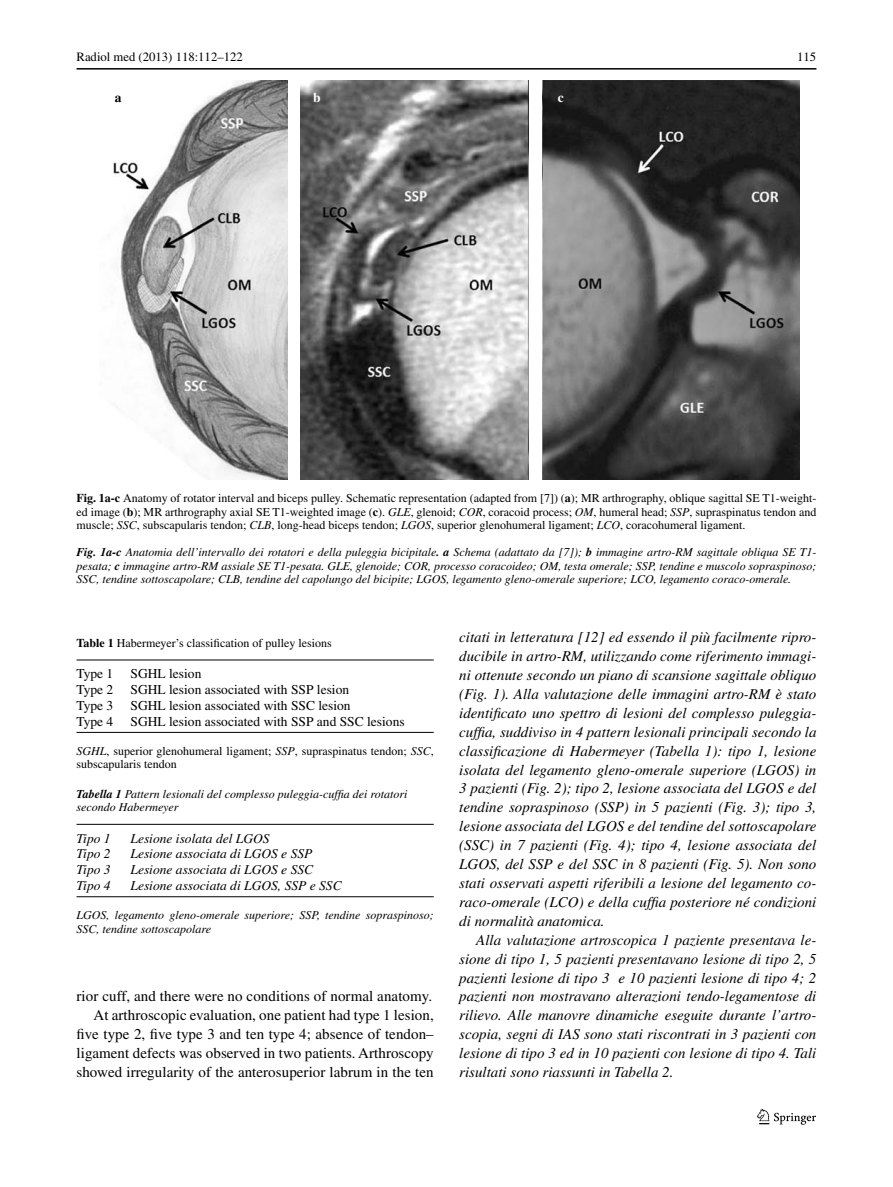
<style>
.page{position:relative;width:893px;height:1187px;background:#fff}
.page>*{position:absolute;margin:0;border:0;box-sizing:border-box;transform-origin:0 0}
.t1{font:italic 15px/18.9px "Times";color:#000;text-align:justify}
.t2{font:15px/18.9px "Times";letter-spacing:.005em;color:#000;text-align:right}
.t3{font:13.5px "Times";color:#000}
.t4{font:italic 13.5px "Times";color:#000}
.t5{font:700 13.5px "Times";color:#fff}
.t6{font:700 13.5px "Times";color:#000}
.t7{font:12.75px "Times";color:#000}
.t8{font:italic 12px/13.5px "Times";color:#000}
.t9{font:12px/13.5px "Times";color:#000;text-align:justify}
.s1{font-weight:700}
.s2{font-style:italic}
</style>
<div class="page">
<svg style="left:757px;top:1109px;width:59px;height:15px"></svg>
<hr style="left:77px;top:68px;width:739px;height:2px;background:#000">
<img style="left:113px;top:81px;width:175px;height:398px">
<img style="left:300px;top:81px;width:229px;height:398px">
<img style="left:543px;top:81px;width:256px;height:398px">
<hr style="left:77px;top:659px;width:357px;height:1px;background:#000">
<hr style="left:77px;top:732px;width:357px;height:1px;background:#000">
<hr style="left:77px;top:823px;width:357px;height:1px;background:#000">
<hr style="left:77px;top:896px;width:357px;height:1px;background:#000">
<p class="t7" style="left:77px;top:50px;width:168px">Radiol med (2013) 118:112–122</p>
<p class="t7" style="left:797px;top:50px;width:21px">115</p>
<p class="t6" style="left:115px;top:89px;width:8px">a</p>
<p class="t5" style="left:313px;top:89px;width:9px">b</p>
<p class="t5" style="left:558px;top:89px;width:7px">c</p>
<p class="t9" style="left:77px;top:491px;width:741px"><span class="s1">Fig. 1a-c</span> Anatomy of rotator interval and biceps pulley. Schematic representation (adapted from [7]) (<span class="s1">a</span>); MR arthrography, oblique sagittal SE T1-weight&shy;ed image (<span class="s1">b</span>); MR arthrography axial SE T1-weighted image (<span class="s1">c</span>). <span class="s2">GLE</span>, glenoid; <span class="s2">COR</span>, coracoid process; <span class="s2">OM</span>, humeral head; <span class="s2">SSP</span>, supraspinatus tendon and muscle; <span class="s2">SSC</span>, subscapularis tendon; <span class="s2">CLB</span>, long-head biceps tendon; <span class="s2">LGOS</span>, superior glenohumeral ligament; <span class="s2">LCO</span>, coracohumeral ligament.</p>
<p class="t8" style="left:77px;top:545px;width:741px;text-align:justify"><span class="s1">Fig. 1a-c</span> Anatomia dell’intervallo dei rotatori e della puleggia bicipitale<span class="s1">. a</span> Schema (adattato da [7]); <span class="s1">b</span> immagine artro-RM sagittale obliqua SE T1- pesata; <span class="s1">c</span> immagine artro-RM assiale SE T1-pesata. GLE, glenoide; COR, processo coracoideo; OM, testa omerale; SSP, tendine e muscolo sopraspinoso; SSC, tendine sottoscapolare; CLB, tendine del capolungo del bicipite; LGOS, legamento gleno-omerale superiore; LCO, legamento coraco-omerale.</p>
<p class="t9" style="left:77px;top:636px;width:257px"><span class="s1">Table 1</span> Habermeyer’s classification of pulley lesions</p>
<p class="t3" style="left:77px;top:666px;width:38px">Type 1</p>
<p class="t3" style="left:131px;top:666px;width:72px">SGHL lesion</p>
<p class="t3" style="left:77px;top:682px;width:38px">Type 2</p>
<p class="t3" style="left:131px;top:682px;width:220px">SGHL lesion associated with SSP lesion</p>
<p class="t3" style="left:77px;top:697px;width:38px">Type 3</p>
<p class="t3" style="left:131px;top:697px;width:222px">SGHL lesion associated with SSC lesion</p>
<p class="t3" style="left:77px;top:713px;width:38px">Type 4</p>
<p class="t3" style="left:131px;top:713px;width:276px">SGHL lesion associated with SSP and SSC lesions</p>
<p class="t9" style="left:77px;top:744px;width:359px"><span class="s2">SGHL</span>, superior glenohumeral ligament; <span class="s2">SSP</span>, supraspinatus tendon; <span class="s2">SSC</span>, subscapularis tendon</p>
<p class="t8" style="left:77px;top:786px;width:332px"><span class="s1">Tabella 1</span> Pattern lesionali del complesso puleggia-cuffia dei rotatori secondo Habermeyer</p>
<p class="t4" style="left:77px;top:830px;width:36px">Tipo 1</p>
<p class="t4" style="left:131px;top:830px;width:141px">Lesione isolata del LGOS</p>
<p class="t4" style="left:77px;top:846px;width:36px">Tipo 2</p>
<p class="t4" style="left:131px;top:846px;width:183px">Lesione associata di LGOS e SSP</p>
<p class="t4" style="left:77px;top:862px;width:36px">Tipo 3</p>
<p class="t4" style="left:131px;top:862px;width:184px">Lesione associata di LGOS e SSC</p>
<p class="t4" style="left:77px;top:878px;width:36px">Tipo 4</p>
<p class="t4" style="left:131px;top:878px;width:213px">Lesione associata di LGOS, SSP e SSC</p>
<p class="t8" style="left:77px;top:908px;width:359px">LGOS, legamento gleno-omerale superiore; SSP, tendine sopraspinoso;<br>SSC, tendine sottoscapolare</p>
<p class="t2" style="left:77px;top:986px;width:359px">rior cuff, and there were no conditions of normal anatomy.<br>At arthroscopic evaluation, one patient had type 1 lesion, five type 2, five type 3 and ten type 4; absence of tendon– ligament defects was observed in two patients. Arthroscopy showed irregularity of the anterosuperior labrum in the ten</p>
<p class="t1" style="left:459px;top:627px;width:359px">citati in letteratura [12] ed essendo il più facilmente ripro&shy;ducibile in artro-RM, utilizzando come riferimento immagi&shy;ni ottenute secondo un piano di scansione sagittale obliquo (Fig. 1). Alla valutazione delle immagini artro-RM è stato identificato uno spettro di lesioni del complesso puleggia&shy;cuffia, suddiviso in 4 pattern lesionali principali secondo la classificazione di Habermeyer (Tabella 1): tipo 1, lesione isolata del legamento gleno-omerale superiore (LGOS) in 3 pazienti (Fig. 2); tipo 2, lesione associata del LGOS e del tendine sopraspinoso (SSP) in 5 pazienti (Fig. 3); tipo 3, lesione associata del LGOS e del tendine del sottoscapolare (SSC) in 7 pazienti (Fig. 4); tipo 4, lesione associata del LGOS, del SSP e del SSC in 8 pazienti (Fig. 5). Non sono stati osservati aspetti riferibili a lesione del legamento co&shy;raco-omerale (LCO) e della cuffia posteriore né condizioni di normalità anatomica.</p>
<p class="t1" style="left:459px;top:930px;width:359px;text-indent:17px">Alla valutazione artroscopica 1 paziente presentava le&shy;sione di tipo 1, 5 pazienti presentavano lesione di tipo 2, 5 pazienti lesione di tipo 3 e 10 pazienti lesione di tipo 4; 2 pazienti non mostravano alterazioni tendo-legamentose di rilievo. Alle manovre dinamiche eseguite durante l’artro&shy;scopia, segni di IAS sono stati riscontrati in 3 pazienti con lesione di tipo 3 ed in 10 pazienti con lesione di tipo 4. Tali risultati sono riassunti in Tabella 2.</p>
</div>
